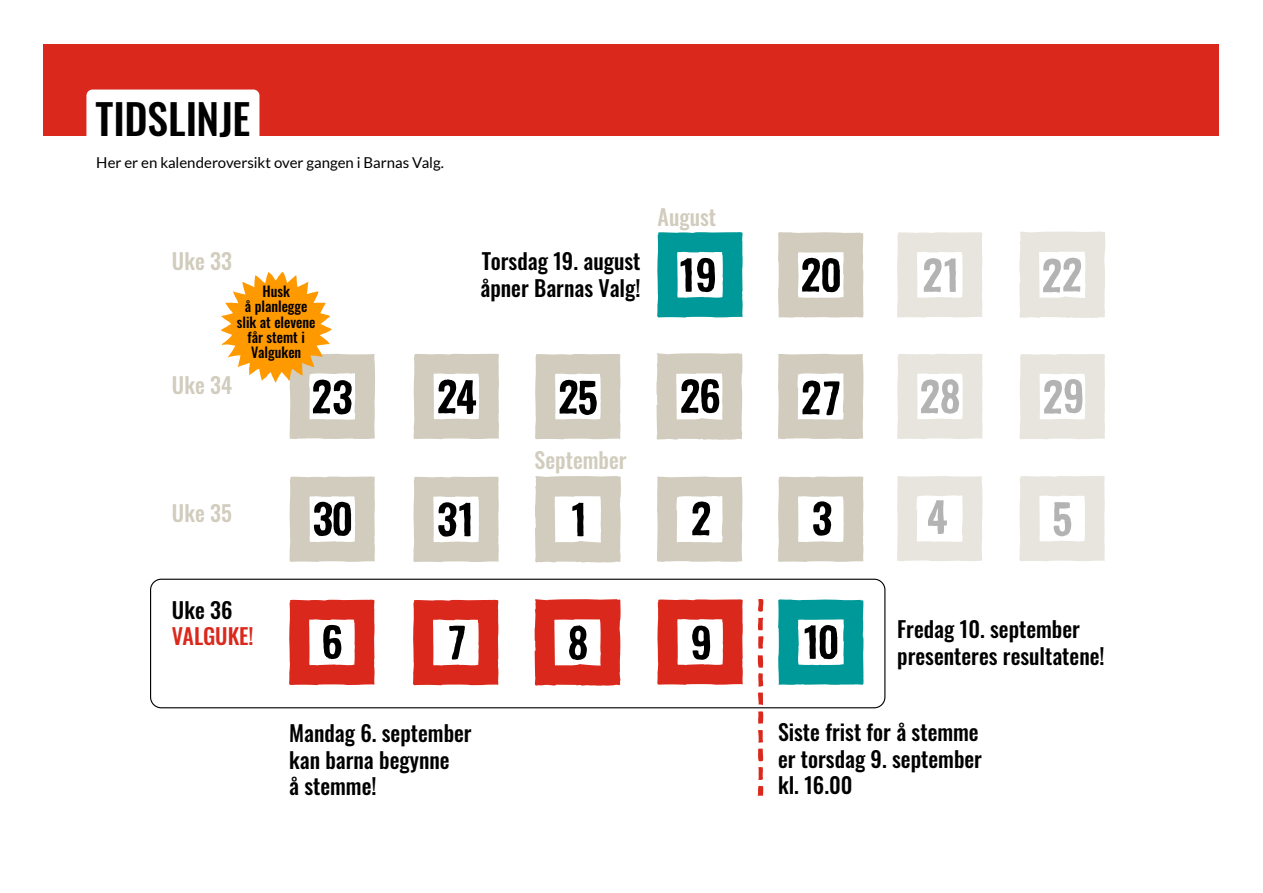
<style>
.page{position:relative;width:1263px;height:893px;background:#fff}
.page>*{position:absolute;margin:0;border:0;box-sizing:border-box;transform-origin:0 0}
.t1{font:500 41.7px "Oswald";color:#000}
.t2{font:500 21.9px/26.4px "Oswald";color:#000}
.t3{font:500 21.9px "Oswald";color:#d1ccbd}
.t4{font:500 21.9px "Oswald";letter-spacing:-.005em;color:#da291c}
.t5{font:15px "Lato";color:#000}
.t6{font:500 14.1px/15.3px "Oswald";color:#000;text-align:center}
</style>
<div class="page">
<div style="left:150px;top:579px;width:735px;height:129px;border:1px solid #000;border-radius:11px"></div>
<svg style="left:535px;top:476px;width:86px;height:87px"></svg>
<svg style="left:657px;top:232px;width:86px;height:86px"></svg>
<svg style="left:657px;top:599px;width:86px;height:86px"></svg>
<svg style="left:1019px;top:354px;width:86px;height:85px"></svg>
<svg style="left:657px;top:476px;width:85px;height:86px"></svg>
<svg style="left:1019px;top:231px;width:86px;height:87px"></svg>
<svg style="left:897px;top:232px;width:85px;height:86px"></svg>
<svg style="left:413px;top:477px;width:86px;height:85px"></svg>
<svg style="left:778px;top:476px;width:86px;height:86px"></svg>
<svg style="left:413px;top:354px;width:86px;height:85px"></svg>
<svg style="left:897px;top:476px;width:85px;height:85px"></svg>
<svg style="left:535px;top:354px;width:86px;height:86px"></svg>
<svg style="left:1019px;top:476px;width:86px;height:85px"></svg>
<svg style="left:656px;top:353px;width:86px;height:87px"></svg>
<svg style="left:289px;top:600px;width:86px;height:85px"></svg>
<svg style="left:897px;top:354px;width:85px;height:85px"></svg>
<svg style="left:535px;top:599px;width:86px;height:87px"></svg>
<svg style="left:778px;top:599px;width:86px;height:86px"></svg>
<svg style="left:778px;top:354px;width:85px;height:85px"></svg>
<svg style="left:413px;top:600px;width:86px;height:85px"></svg>
<svg style="left:778px;top:232px;width:85px;height:86px"></svg>
<svg style="left:289px;top:476px;width:86px;height:86px"></svg>
<svg style="left:758px;top:599px;width:5px;height:13px"></svg>
<svg style="left:758px;top:636px;width:6px;height:13px"></svg>
<svg style="left:757px;top:655px;width:6px;height:50px"></svg>
<svg style="left:758px;top:618px;width:5px;height:12px"></svg>
<svg style="left:758px;top:767px;width:5px;height:13px"></svg>
<svg style="left:758px;top:786px;width:5px;height:10px"></svg>
<svg style="left:758px;top:730px;width:5px;height:31px"></svg>
<svg style="left:758px;top:711px;width:5px;height:13px"></svg>
<svg style="left:221px;top:272px;width:154px;height:167px"></svg>
<div style="left:44px;top:44px;width:1175px;height:91px;background:#da291c"></div>
<div style="left:86px;top:90px;width:173px;height:58px;background:#fff;border-radius:6px"></div>
<h1 class="t1" style="left:96px;top:82px;width:156px">TIDSLINJE</h1>
<p class="t5" style="left:96px;top:154px;width:349px">Her er en kalenderoversikt over gangen i Barnas Valg.</p>
<p class="t3" style="left:172px;top:242px;width:61px">Uke 33</p>
<p class="t2" style="left:482px;top:246px;width:160px">Torsdag 19. august</p>
<p class="t6" style="left:262px;top:282px;width:29px">Husk</p>
<p class="t2" style="left:480px;top:272px;width:161px">åpner Barnas Valg!</p>
<p class="t6" style="left:237px;top:298px;width:80px">å planlegge slik at elevene får stemt i<br>Valguken</p>
<p class="t3" style="left:172px;top:366px;width:62px">Uke 34</p>
<p class="t3" style="left:658px;top:197px;width:60px">August</p>
<p class="t3" style="left:172px;top:493px;width:61px">Uke 35</p>
<p class="t3" style="left:535px;top:440px;width:93px">September</p>
<p class="t2" style="left:172px;top:595px;width:62px">Uke 36</p>
<p class="t4" style="left:172px;top:617px;width:83px">VALGUKE!</p>
<p class="t2" style="left:289px;top:718px;width:184px">Mandag 6. september kan barna begynne<br>å stemme!</p>
<p class="t2" style="left:897px;top:614px;width:209px">Fredag 10. september presenteres resultatene!</p>
<p class="t2" style="left:778px;top:717px;width:205px">Siste frist for å stemme er torsdag 9. september kl. 16.00</p>
</div>
